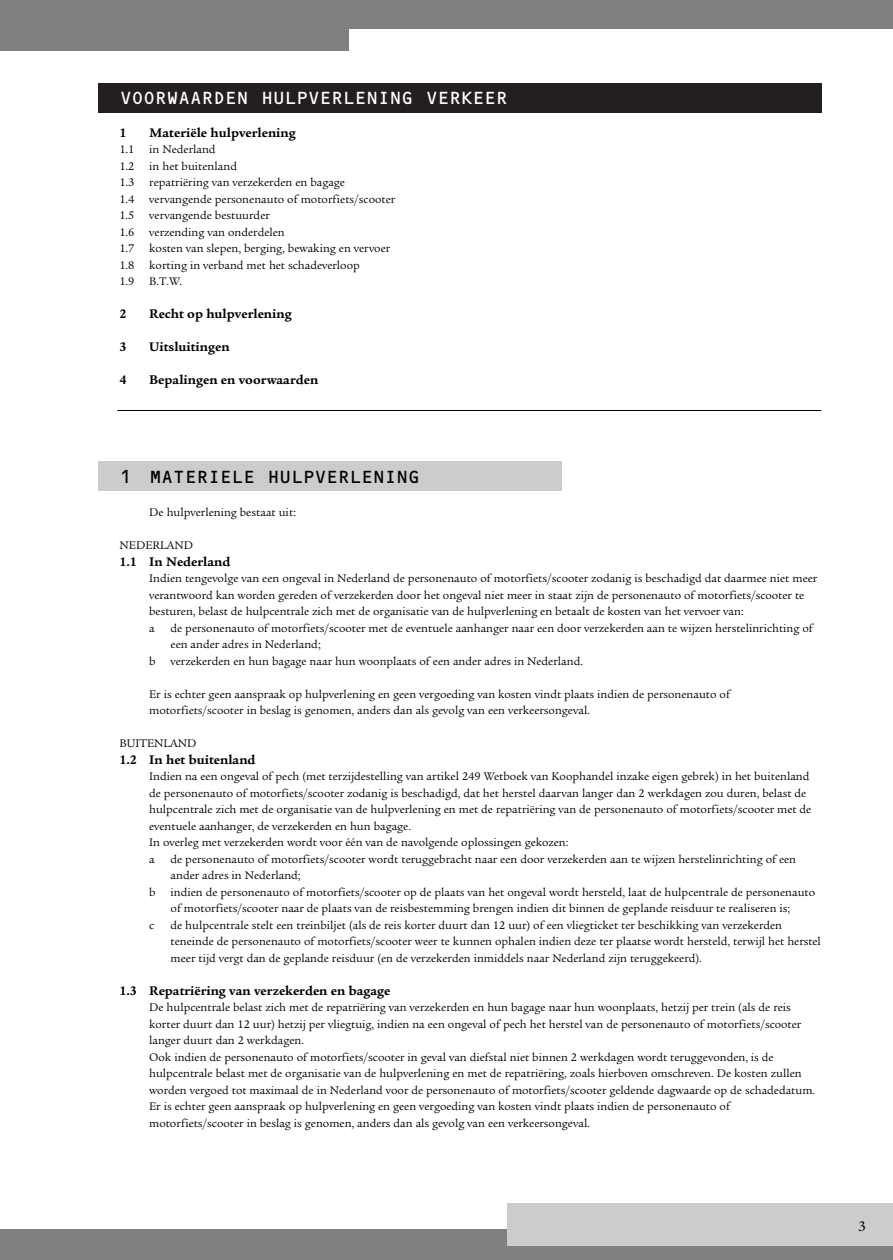
<style>
.page{position:relative;width:893px;height:1260px;background:#fff}
.page>*{position:absolute;margin:0;border:0;box-sizing:border-box;transform-origin:0 0}
.t1{font:18px "OCRB";letter-spacing:-.07em;color:#fff}
.t2{font:18px "OCRB";letter-spacing:-.07em;color:#000}
.t3{font:15px "Legacy Serif";color:#000}
.t4{font:700 13.5px "Legacy Serif";color:#000}
.t5{font:12px/16.5px "Legacy Serif";color:#000}
</style>
<div class="page">
<div style="left:98px;top:83px;width:723px;height:30px;background:#231f20"></div>
<div style="left:98px;top:461px;width:464px;height:30px;background:#ccc"></div>
<div style="left:0;top:1229px;width:892px;height:31px;background:#808080"></div>
<div style="left:0;top:0;width:349px;height:51px;background:#808080"></div>
<div style="left:0;top:0;width:892px;height:29px;background:#808080"></div>
<div style="left:506px;top:1203px;width:386px;height:42px;background:#ccc"></div>
<hr style="left:117px;top:410px;width:704px;height:1px;background:#000">
<h1 class="t1" style="left:119px;top:90px;width:390px">VOORWAARDEN HULPVERLENING VERKEER</h1>
<p class="t4" style="left:119px;top:127px;width:9px">1</p>
<p class="t4" style="left:149px;top:127px;width:148px">Materiële hulpverlening</p>
<p class="t5" style="left:119px;top:142px;width:16px">1.1</p>
<p class="t5" style="left:119px;top:142px;width:277px;text-indent:30px">in Nederland<br>1.2 in het buitenland<br>1.3 repatriëring van verzekerden en bagage<br>1.4 vervangende personenauto of motorfiets/scooter 1.5 vervangende bestuurder<br>1.6 verzending van onderdelen<br>1.7 kosten van slepen, berging, bewaking en vervoer 1.8 korting in verband met het schadeverloop<br>1.9 B.T.W.</p>
<p class="t4" style="left:119px;top:308px;width:9px">2</p>
<p class="t4" style="left:149px;top:308px;width:144px">Recht op hulpverlening</p>
<p class="t4" style="left:119px;top:341px;width:9px">3</p>
<p class="t4" style="left:149px;top:341px;width:82px">Uitsluitingen</p>
<p class="t4" style="left:119px;top:374px;width:9px">4</p>
<p class="t4" style="left:149px;top:374px;width:170px">Bepalingen en voorwaarden</p>
<h1 class="t2" style="left:119px;top:470px;width:302px">1 MATERIELE HULPVERLENING</h1>
<p class="t5" style="left:149px;top:505px;width:148px">De hulpverlening bestaat uit:</p>
<p class="t5" style="left:119px;top:538px;width:75px">NEDERLAND</p>
<p class="t4" style="left:119px;top:556px;width:112px">1.1 In Nederland</p>
<p class="t5" style="left:149px;top:571px;width:669px">Indien tengevolge van een ongeval in Nederland de personenauto of motorfiets/scooter zodanig is beschadigd dat daarmee niet meer verantwoord kan worden gereden of verzekerden door het ongeval niet meer in staat zijn de personenauto of motorfiets/scooter te besturen, belast de hulpcentrale zich met de organisatie van de hulpverlening en betaalt de kosten van het vervoer van:<br>a</p>
<p class="t5" style="left:170px;top:621px;width:643px">de personenauto of motorfiets/scooter met de eventuele aanhanger naar een door verzekerden aan te wijzen herstelinrichting of</p>
<p class="t5" style="left:170px;top:637px;width:152px">een ander adres in Nederland;</p>
<p class="t5" style="left:149px;top:654px;width:435px">b verzekerden en hun bagage naar hun woonplaats of een ander adres in Nederland.</p>
<p class="t5" style="left:149px;top:687px;width:582px">Er is echter geen aanspraak op hulpverlening en geen vergoeding van kosten vindt plaats indien de personenauto of motorfiets/scooter in beslag is genomen, anders dan als gevolg van een verkeersongeval.</p>
<p class="t5" style="left:119px;top:736px;width:78px">BUITENLAND</p>
<p class="t4" style="left:119px;top:754px;width:138px">1.2 In het buitenland</p>
<p class="t5" style="left:149px;top:769px;width:663px">Indien na een ongeval of pech (met terzijdestelling van artikel 249 Wetboek van Koophandel inzake eigen gebrek) in het buitenland de personenauto of motorfiets/scooter zodanig is beschadigd, dat het herstel daarvan langer dan 2 werkdagen zou duren, belast de hulpcentrale zich met de organisatie van de hulpverlening en met de repatriëring van de personenauto of motorfiets/scooter met de eventuele aanhanger, de verzekerden en hun bagage.<br>In overleg met verzekerden wordt voor één van de navolgende oplossingen gekozen:<br>a</p>
<p class="t5" style="left:170px;top:852px;width:627px">de personenauto of motorfiets/scooter wordt teruggebracht naar een door verzekerden aan te wijzen herstelinrichting of een</p>
<p class="t5" style="left:170px;top:868px;width:131px">ander adres in Nederland;</p>
<p class="t5" style="left:149px;top:885px;width:667px">b indien de personenauto of motorfiets/scooter op de plaats van het ongeval wordt hersteld, laat de hulpcentrale de personenauto</p>
<p class="t5" style="left:170px;top:901px;width:621px">of motorfiets/scooter naar de plaats van de reisbestemming brengen indien dit binnen de geplande reisduur te realiseren is;</p>
<p class="t5" style="left:149px;top:918px;width:7px">c</p>
<p class="t5" style="left:170px;top:918px;width:652px">de hulpcentrale stelt een treinbiljet (als de reis korter duurt dan 12 uur) of een vliegticket ter beschikking van verzekerden teneinde de personenauto of motorfiets/scooter weer te kunnen ophalen indien deze ter plaatse wordt hersteld, terwijl het herstel meer tijd vergt dan de geplande reisduur (en de verzekerden inmiddels naar Nederland zijn teruggekeerd).</p>
<p class="t4" style="left:119px;top:985px;width:272px">1.3 Repatriëring van verzekerden en bagage</p>
<p class="t5" style="left:149px;top:1000px;width:667px">De hulpcentrale belast zich met de repatriëring van verzekerden en hun bagage naar hun woonplaats, hetzij per trein (als de reis korter duurt dan 12 uur) hetzij per vliegtuig, indien na een ongeval of pech het herstel van de personenauto of motorfiets/scooter langer duurt dan 2 werkdagen.<br>Ook indien de personenauto of motorfiets/scooter in geval van diefstal niet binnen 2 werkdagen wordt teruggevonden, is de hulpcentrale belast met de organisatie van de hulpverlening en met de repatriëring, zoals hierboven omschreven. De kosten zullen worden vergoed tot maximaal de in Nederland voor de personenauto of motorfiets/scooter geldende dagwaarde op de schadedatum.<br>Er is echter geen aanspraak op hulpverlening en geen vergoeding van kosten vindt plaats indien de personenauto of motorfiets/scooter in beslag is genomen, anders dan als gevolg van een verkeersongeval.</p>
<p class="t3" style="left:858px;top:1220px;width:9px">3</p>
</div>
